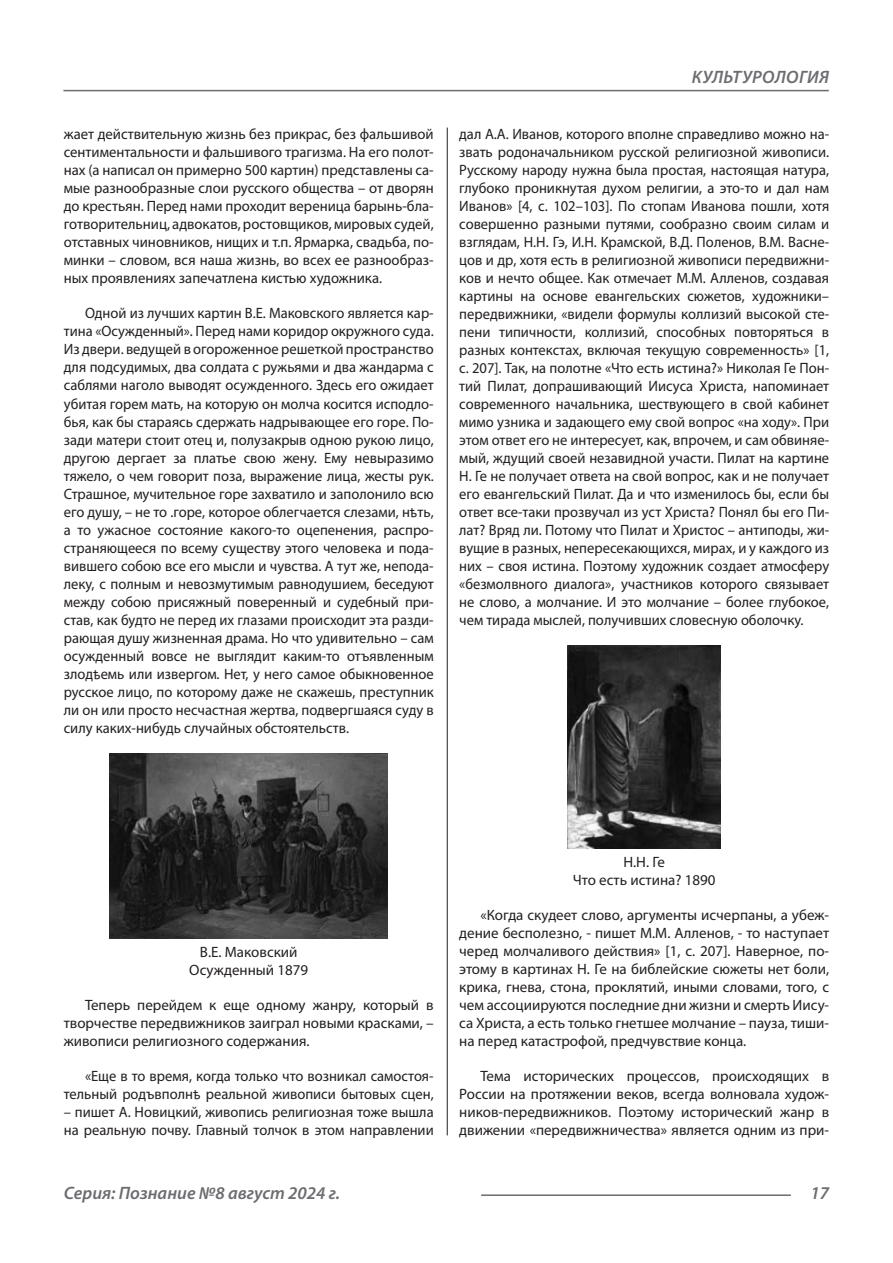
<style>
.page{position:relative;width:893px;height:1263px;background:#fff}
.page>*{position:absolute;margin:0;border:0;box-sizing:border-box;transform-origin:0 0}
.t1{font:italic 600 18px "Myriad Pro";color:#6c6d70}
.t2{font:italic 600 18px "Myriad Pro";letter-spacing:.02em;color:#6c6d70}
.Статья_текст{font:15px/18px "Myriad Pro";color:#231f20;text-align:justify}
.s1{font-family:"Calibri"}
</style>
<div class="page">
<hr style="left:447px;top:128px;width:1px;height:1007px;background:#231f20">
<hr style="left:63px;top:90px;width:766px;height:1px;background:#6c6d70">
<hr style="left:481px;top:1194px;width:310px;height:2px;background:#6c6d70">
<img style="left:110px;top:753px;width:278px;height:186px">
<img style="left:568px;top:645px;width:153px;height:204px">
<p class="Статья_текст" style="left:64px;top:125px;width:371px">жает действительную жизнь без прикрас, без фальшивой сентиментальности и фальшивого трагизма. На его полот&shy;нах (а написал он примерно 500 картин) представлены са&shy;мые разнообразные слои русского общества – от дворян до крестьян. Перед нами проходит вереница барынь-бла&shy;готворительниц, адвокатов, ростовщиков, мировых судей, отставных чиновников, нищих и т.п. Ярмарка, свадьба, по&shy;минки – словом, вся наша жизнь, во всех ее разнообраз&shy;ных проявлениях запечатлена кистью художника.</p>
<p class="Статья_текст" style="left:64px;top:304px;width:371px;text-indent:21px">Одной из лучших картин В.Е. Маковского является кар&shy;тина «Осужденный». Перед нами коридор окружного суда.<br>Из двери. ведущей в огороженное решеткой пространство для подсудимых, два солдата с ружьями и два жандарма с саблями наголо выводят осужденного. Здесь его ожидает убитая горем мать, на которую он молча косится исподло&shy;бья, как бы стараясь сдержать надрывающее его горе. По&shy;зади матери стоит отец и, полузакрыв одною рукою лицо, другою дергает за платье свою жену. Ему невыразимо тяжело, о чем говорит поза, выражение лица, жесты рук.<br>Страшное, мучительное горе захватило и заполонило всю его душу, – не то .горе, которое облегчается слезами, н<span class="s1">ѣ</span>ть, а то ужасное состояние какого-то оцепенения, распро&shy;страняющееся по всему существу этого человека и пода&shy;вившего собою все его мысли и чувства. А тут же, непода&shy;леку, с полным и невозмутимым равнодушием, беседуют между собою присяжный поверенный и судебный при&shy;став, как будто не перед их глазами происходит эта разди&shy;рающая душу жизненная драма. Но что удивительно – сам осужденный вовсе не выглядит каким-то отъявленным злод<span class="s1">ѣ</span>емь или извергом. Нет, у него самое обыкновенное русское лицо, по которому даже не скажешь, преступник ли он или просто несчастная жертва, подвергшаяся суду в силу каких-нибудь случайных обстоятельств.</p>
<p class="t2" style="left:692px;top:66px;width:139px">КУЛЬТУРОЛОГИЯ</p>
<p class="Статья_текст" style="left:459px;top:125px;width:371px">дал А.А. Иванов, которого вполне справедливо можно на&shy;звать родоначальником русской религиозной живописи.<br>Русскому народу нужна была простая, настоящая натура, глубоко проникнутая духом религии, а это-то и дал нам Иванов» [4, с. 102–103]. По стопам Иванова пошли, хотя совершенно разными путями, сообразно своим силам и взглядам, Н.Н. Гэ, И.Н. Крамской, В.Д. Поленов, В.М. Васне&shy;цов и др, хотя есть в религиозной живописи передвижни&shy;ков и нечто общее. Как отмечает М.М. Алленов, создавая картины на основе евангельских сюжетов, художники– передвижники, «видели формулы коллизий высокой сте&shy;пени типичности, коллизий, способных повторяться в разных контекстах, включая текущую современность» [1, с. 207]. Так, на полотне «Что есть истина?» Николая Ге Пон&shy;тий Пилат, допрашивающий Иисуса Христа, напоминает современного начальника, шествующего в свой кабинет мимо узника и задающего ему свой вопрос «на ходу». При этом ответ его не интересует, как, впрочем, и сам обвиняе&shy;мый, ждущий своей незавидной участи. Пилат на картине Н. Ге не получает ответа на свой вопрос, как и не получает его евангельский Пилат. Да и что изменилось бы, если бы ответ все-таки прозвучал из уст Христа? Понял бы его Пи&shy;лат? Вряд ли. Потому что Пилат и Христос – антиподы, жи&shy;вущие в разных, непересекающихся, мирах, и у каждого из них – своя истина. Поэтому художник создает атмосферу «безмолвного диалога», участников которого связывает не слово, а молчание. И это молчание – более глубокое, чем тирада мыслей, получивших словесную оболочку.</p>
<p class="Статья_текст" style="left:200px;top:943px;width:99px">В.Е. Маковский</p>
<p class="Статья_текст" style="left:189px;top:961px;width:120px">Осужденный 1879</p>
<p class="Статья_текст" style="left:64px;top:996px;width:371px;text-indent:21px">Теперь перейдем к еще одному жанру, который в творчестве передвижников заиграл новыми красками, – живописи религиозного содержания.</p>
<p class="Статья_текст" style="left:64px;top:1067px;width:371px;text-align:right">«Еще в то время, когда только что возникал самостоя&shy;тельный родъвполн<span class="s1">ѣ</span> реальной живописи бытовых сцен,</p>
<p class="Статья_текст" style="left:64px;top:1103px;width:371px">– пишет А. Новицкий, живопись религиозная тоже вышла на реальную почву. Главный толчок в этом направлении</p>
<p class="Статья_текст" style="left:623px;top:852px;width:43px">Н.Н. Ге</p>
<p class="Статья_текст" style="left:573px;top:870px;width:144px">Что есть истина? 1890</p>
<p class="Статья_текст" style="left:459px;top:905px;width:371px;text-indent:21px">«Когда скудеет слово, аргументы исчерпаны, а убеж&shy;дение бесполезно, - пишет М.М. Алленов, - то наступает черед молчаливого действия» [1, с. 207]. Наверное, по&shy;этому в картинах Н. Ге на библейские сюжеты нет боли, крика, гнева, стона, проклятий, иными словами, того, с чем ассоциируются последние дни жизни и смерть Иису&shy;са Христа, а есть только гнетшее молчание – пауза, тиши&shy;на перед катастрофой, предчувствие конца.</p>
<p class="Статья_текст" style="left:459px;top:1066px;width:371px;text-indent:21px">Тема исторических процессов, происходящих в России на протяжении веков, всегда волновала худож&shy;ников-передвижников. Поэтому исторический жанр в движении «передвижничества» является одним из при-</p>
<p class="t1" style="left:64px;top:1182px;width:278px">Серия: Познание №8 август 2024 г.</p>
<p class="t1" style="left:810px;top:1182px;width:20px">17</p>
</div>
